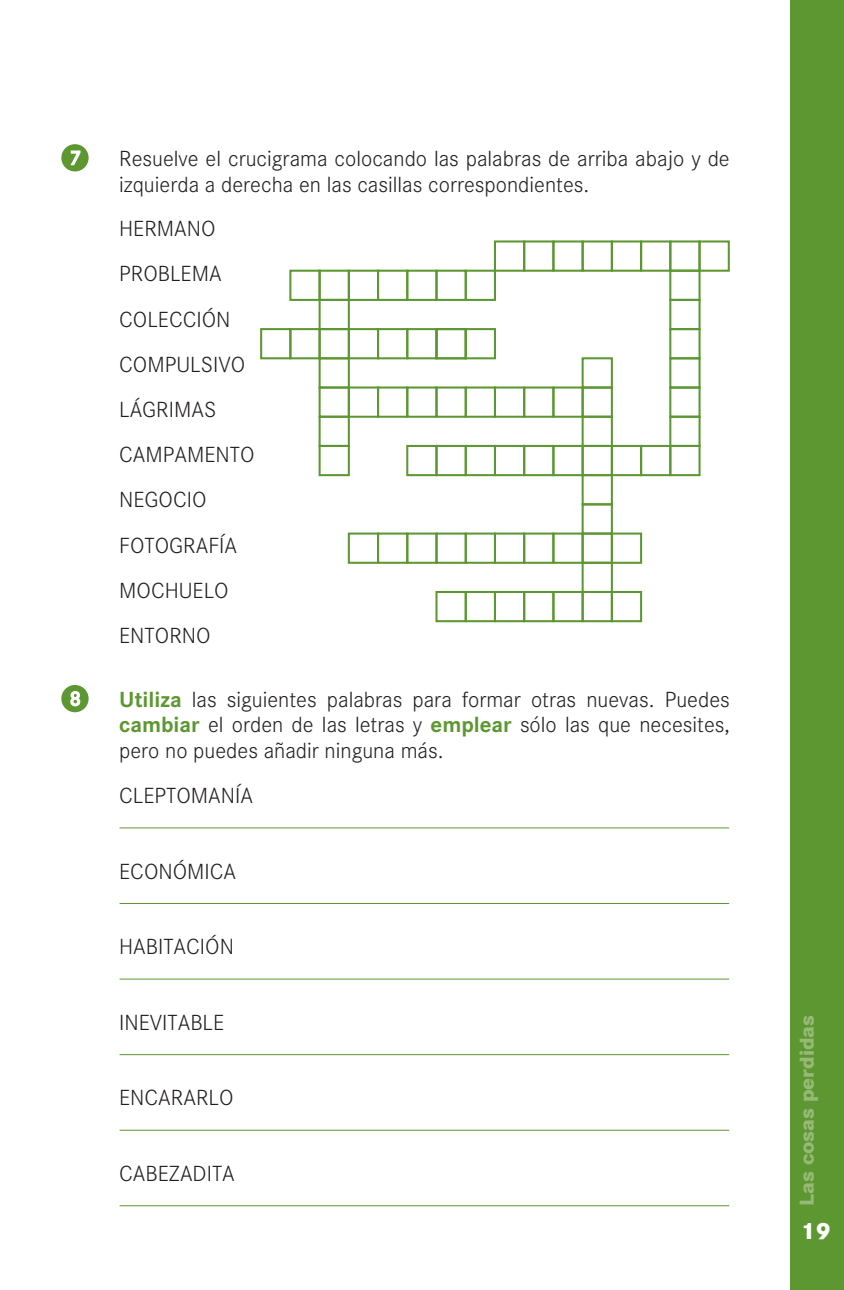
<style>
.page{position:relative;width:844px;height:1290px;background:#fff}
.page>*{position:absolute;margin:0;border:0;box-sizing:border-box;transform-origin:0 0}
.t1{font:800 24.5px "Corporate S";color:#fff}
.t2{font:300 22.75px/45.1px "Corporate S";color:#231f20}
.t3{font:800 21px "Corporate S";color:#97b976}
.s1{font-weight:700;color:#5c9731}
</style>
<div class="page">
<div style="left:789px;top:0;width:54px;height:1290px;background:#5c9731"></div>
<svg style="left:61px;top:144px;width:28px;height:27px"></svg>
<div style="left:318px;top:270px;width:32px;height:31px;border:2px solid #5c9731"></div>
<div style="left:289px;top:270px;width:31px;height:31px;border:2px solid #5c9731"></div>
<div style="left:318px;top:299px;width:32px;height:31px;border:2px solid #5c9731"></div>
<div style="left:318px;top:328px;width:32px;height:31px;border:2px solid #5c9731"></div>
<div style="left:348px;top:328px;width:31px;height:31px;border:2px solid #5c9731"></div>
<div style="left:377px;top:328px;width:31px;height:31px;border:2px solid #5c9731"></div>
<div style="left:406px;top:328px;width:31px;height:31px;border:2px solid #5c9731"></div>
<div style="left:464px;top:328px;width:32px;height:31px;border:2px solid #5c9731"></div>
<div style="left:289px;top:328px;width:31px;height:31px;border:2px solid #5c9731"></div>
<div style="left:260px;top:328px;width:31px;height:31px;border:2px solid #5c9731"></div>
<div style="left:318px;top:357px;width:32px;height:31px;border:2px solid #5c9731"></div>
<div style="left:318px;top:386px;width:32px;height:32px;border:2px solid #5c9731"></div>
<div style="left:348px;top:386px;width:31px;height:32px;border:2px solid #5c9731"></div>
<div style="left:377px;top:386px;width:31px;height:32px;border:2px solid #5c9731"></div>
<div style="left:318px;top:416px;width:32px;height:31px;border:2px solid #5c9731"></div>
<div style="left:318px;top:445px;width:32px;height:31px;border:2px solid #5c9731"></div>
<div style="left:377px;top:270px;width:31px;height:31px;border:2px solid #5c9731"></div>
<div style="left:348px;top:270px;width:31px;height:31px;border:2px solid #5c9731"></div>
<div style="left:406px;top:270px;width:31px;height:31px;border:2px solid #5c9731"></div>
<div style="left:435px;top:270px;width:31px;height:31px;border:2px solid #5c9731"></div>
<div style="left:464px;top:270px;width:32px;height:31px;border:2px solid #5c9731"></div>
<div style="left:435px;top:328px;width:31px;height:31px;border:2px solid #5c9731"></div>
<div style="left:406px;top:386px;width:31px;height:32px;border:2px solid #5c9731"></div>
<div style="left:435px;top:386px;width:31px;height:32px;border:2px solid #5c9731"></div>
<div style="left:464px;top:386px;width:32px;height:32px;border:2px solid #5c9731"></div>
<div style="left:494px;top:386px;width:31px;height:32px;border:2px solid #5c9731"></div>
<div style="left:494px;top:445px;width:31px;height:31px;border:2px solid #5c9731"></div>
<div style="left:523px;top:445px;width:31px;height:31px;border:2px solid #5c9731"></div>
<div style="left:552px;top:445px;width:31px;height:31px;border:2px solid #5c9731"></div>
<div style="left:581px;top:445px;width:31px;height:31px;border:2px solid #5c9731"></div>
<div style="left:581px;top:474px;width:31px;height:31px;border:2px solid #5c9731"></div>
<div style="left:581px;top:503px;width:31px;height:31px;border:2px solid #5c9731"></div>
<div style="left:581px;top:532px;width:31px;height:32px;border:2px solid #5c9731"></div>
<div style="left:610px;top:532px;width:32px;height:32px;border:2px solid #5c9731"></div>
<div style="left:552px;top:532px;width:31px;height:32px;border:2px solid #5c9731"></div>
<div style="left:523px;top:532px;width:31px;height:32px;border:2px solid #5c9731"></div>
<div style="left:494px;top:532px;width:31px;height:32px;border:2px solid #5c9731"></div>
<div style="left:464px;top:532px;width:32px;height:32px;border:2px solid #5c9731"></div>
<div style="left:435px;top:532px;width:31px;height:32px;border:2px solid #5c9731"></div>
<div style="left:406px;top:532px;width:31px;height:32px;border:2px solid #5c9731"></div>
<div style="left:377px;top:532px;width:31px;height:32px;border:2px solid #5c9731"></div>
<div style="left:348px;top:532px;width:31px;height:32px;border:2px solid #5c9731"></div>
<div style="left:581px;top:562px;width:31px;height:31px;border:2px solid #5c9731"></div>
<div style="left:581px;top:591px;width:31px;height:31px;border:2px solid #5c9731"></div>
<div style="left:552px;top:591px;width:31px;height:31px;border:2px solid #5c9731"></div>
<div style="left:523px;top:591px;width:31px;height:31px;border:2px solid #5c9731"></div>
<div style="left:494px;top:591px;width:31px;height:31px;border:2px solid #5c9731"></div>
<div style="left:464px;top:591px;width:32px;height:31px;border:2px solid #5c9731"></div>
<div style="left:435px;top:591px;width:31px;height:31px;border:2px solid #5c9731"></div>
<div style="left:610px;top:591px;width:32px;height:31px;border:2px solid #5c9731"></div>
<div style="left:610px;top:445px;width:32px;height:31px;border:2px solid #5c9731"></div>
<div style="left:640px;top:445px;width:31px;height:31px;border:2px solid #5c9731"></div>
<div style="left:669px;top:445px;width:31px;height:31px;border:2px solid #5c9731"></div>
<div style="left:669px;top:416px;width:31px;height:31px;border:2px solid #5c9731"></div>
<div style="left:669px;top:386px;width:31px;height:32px;border:2px solid #5c9731"></div>
<div style="left:669px;top:357px;width:31px;height:31px;border:2px solid #5c9731"></div>
<div style="left:669px;top:328px;width:31px;height:31px;border:2px solid #5c9731"></div>
<div style="left:669px;top:299px;width:31px;height:31px;border:2px solid #5c9731"></div>
<div style="left:669px;top:270px;width:31px;height:31px;border:2px solid #5c9731"></div>
<div style="left:669px;top:240px;width:31px;height:32px;border:2px solid #5c9731"></div>
<div style="left:640px;top:240px;width:31px;height:32px;border:2px solid #5c9731"></div>
<div style="left:610px;top:240px;width:32px;height:32px;border:2px solid #5c9731"></div>
<div style="left:581px;top:240px;width:31px;height:32px;border:2px solid #5c9731"></div>
<div style="left:552px;top:240px;width:31px;height:32px;border:2px solid #5c9731"></div>
<div style="left:523px;top:240px;width:31px;height:32px;border:2px solid #5c9731"></div>
<div style="left:494px;top:240px;width:31px;height:32px;border:2px solid #5c9731"></div>
<div style="left:698px;top:240px;width:31px;height:32px;border:2px solid #5c9731"></div>
<div style="left:523px;top:386px;width:31px;height:32px;border:2px solid #5c9731"></div>
<div style="left:552px;top:386px;width:31px;height:32px;border:2px solid #5c9731"></div>
<div style="left:581px;top:386px;width:31px;height:32px;border:2px solid #5c9731"></div>
<div style="left:581px;top:416px;width:31px;height:31px;border:2px solid #5c9731"></div>
<div style="left:581px;top:357px;width:31px;height:31px;border:2px solid #5c9731"></div>
<div style="left:406px;top:445px;width:31px;height:31px;border:2px solid #5c9731"></div>
<div style="left:435px;top:445px;width:31px;height:31px;border:2px solid #5c9731"></div>
<div style="left:464px;top:445px;width:32px;height:31px;border:2px solid #5c9731"></div>
<svg style="left:61px;top:685px;width:28px;height:27px"></svg>
<hr style="left:119px;top:827px;width:610px;height:1px;background:#5c9731">
<hr style="left:119px;top:903px;width:610px;height:1px;background:#5c9731">
<hr style="left:119px;top:978px;width:610px;height:1px;background:#5c9731">
<hr style="left:119px;top:1054px;width:610px;height:1px;background:#5c9731">
<hr style="left:119px;top:1130px;width:610px;height:1px;background:#5c9731">
<hr style="left:119px;top:1205px;width:610px;height:1px;background:#5c9731">
<p class="t2" style="left:119px;top:148px;width:612px;line-height:25.4px">Resuelve el crucigrama colocando las palabras de arriba abajo y de izquierda a derecha en las casillas correspondientes.</p>
<p class="t2" style="left:119px;top:208px;width:137px">HERMANO<br>PROBLEMA<br>COLECCIÓN<br>COMPULSIVO<br>LÁGRIMAS<br>CAMPAMENTO<br>NEGOCIO<br>FOTOGRAFÍA<br>MOCHUELO<br>ENTORNO</p>
<p class="t2" style="left:119px;top:689px;width:612px;line-height:25.4px;text-align:justify"><span class="s1">Utiliza</span> las siguientes palabras para formar otras nuevas. Puedes <span class="s1">cambiar</span> el orden de las letras y <span class="s1">emplear</span> sólo las que necesites, pero no puedes añadir ninguna más.</p>
<p class="t2" style="left:119px;top:775px;width:135px">CLEPTOMANÍA</p>
<p class="t2" style="left:119px;top:850px;width:119px">ECONÓMICA</p>
<p class="t2" style="left:119px;top:926px;width:116px">HABITACIÓN</p>
<p class="t2" style="left:119px;top:1001px;width:107px">INEVITABLE</p>
<p class="t2" style="left:119px;top:1077px;width:116px">ENCARARLO</p>
<p class="t2" style="left:119px;top:1153px;width:117px">CABEZADITA</p>
<p class="t3" style="left:798px;top:1205px;width:192px;rotate:-90deg">Las cosas perdidas</p>
<p class="t1" style="left:800px;top:1222px;width:32px">19</p>
</div>
